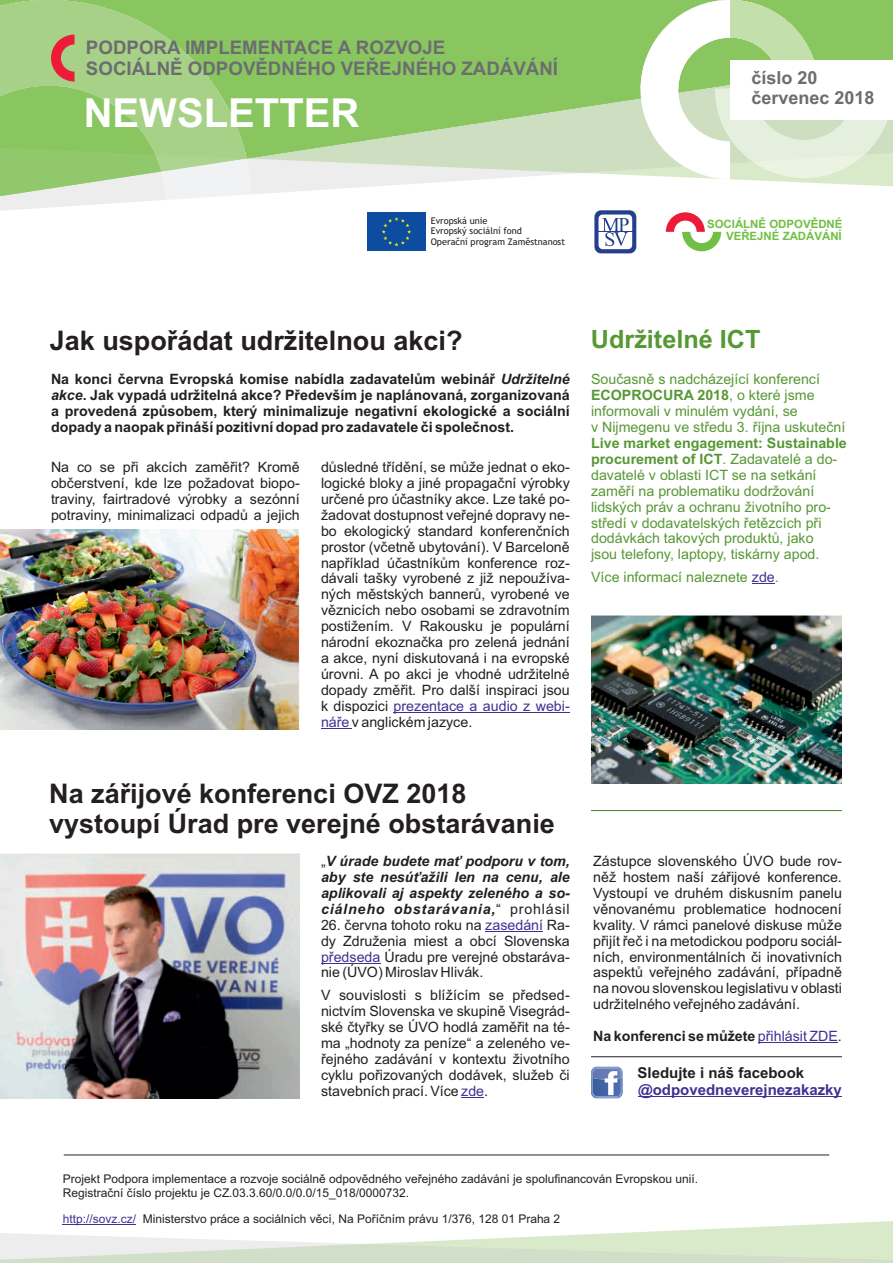
<style>
.page{position:relative;width:893px;height:1263px;background:#fff}
.page>*{position:absolute;margin:0;border:0;box-sizing:border-box;transform-origin:0 0}
.t1{font:700 40.05px "Arial";color:#fff}
.t2{font:700 27px/30.2px "Arial";color:#231f20}
.t3{font:700 25.2px "Arial";color:#569834}
.t4{font:700 18.75px/20.9px "Arial";color:#6c6d70}
.t5{font:700 18px/20.1px "Arial";color:#6c6d70}
.t6{font:700 15px "Arial";color:#432f92}
.t7{font:700 15px "Arial";color:#231f20}
.t8{font:14.25px/15.9px "Arial";color:#231f20;text-align:justify}
.t9{font:14.25px/15.9px "Arial";color:#569834}
.t10{font:700 14.25px/15.9px "Arial";color:#231f20;text-align:justify}
.t11{font:italic 700 14.25px/15.9px "Arial";color:#231f20;text-align:justify}
.t12{font:12px/13.4px "Arial";color:#231f20}
.t13{font:700 11.4px/12.3px "Arial";color:#71bf44;text-align:right}
.t14{font:9.3px/10.6px "Trebuchet MS";color:#231f20}
.s1{font-weight:700}
.s2{color:#432f92}
.s3{font-style:italic}
.s4{font-weight:400;font-style:normal}
.s5{font-weight:400;color:#432f92}
.s6{font-weight:400}
</style>
<div class="page">
<svg style="left:594px;top:210px;width:42px;height:43px"></svg>
<div style="left:367px;top:212px;width:59px;height:39px;background:#0d4da1"></div>
<svg style="left:382px;top:217px;width:29px;height:29px"></svg>
<svg style="left:666px;top:212px;width:55px;height:39px"></svg>
<svg style="left:251px;top:158px;width:642px;height:36px"></svg>
<svg style="left:251px;top:0;width:389px;height:158px;background:#96ca72"></svg>
<svg style="left:0;top:0;width:251px;height:200px;fill:#ededee"></svg>
<svg style="left:0;top:1221px;width:893px;height:42px"></svg>
<svg style="left:0;top:0;width:247px;height:171px;background:#9cca76"></svg>
<svg style="left:640px;top:0;width:253px;height:179px"></svg>
<hr style="left:63px;top:1224px;width:73px;height:1px;background:#432f92">
<hr style="left:394px;top:712px;width:176px;height:1px;background:#432f92">
<hr style="left:321px;top:728px;width:31px;height:1px;background:#432f92">
<hr style="left:64px;top:1154px;width:765px;height:1px;background:#231f20">
<hr style="left:485px;top:931px;width:58px;height:1px;background:#432f92">
<hr style="left:321px;top:963px;width:59px;height:1px;background:#432f92">
<svg style="left:461px;top:1097px;width:23px;height:1px"></svg>
<svg style="left:752px;top:583px;width:23px;height:1px"></svg>
<img style="left:0;top:529px;width:300px;height:201px">
<img style="left:0;top:853px;width:300px;height:245px">
<hr style="left:758px;top:1042px;width:80px;height:1px;background:#432f92">
<img style="left:592px;top:615px;width:250px;height:168px">
<hr style="left:591px;top:810px;width:251px;height:1px;background:#45802a">
<hr style="left:591px;top:1056px;width:251px;height:1px;background:#231f20">
<img style="left:593px;top:1097px;width:28px;height:1px">
<svg style="left:591px;top:1067px;width:32px;height:30px"></svg>
<hr style="left:638px;top:1096px;width:204px;height:1px;background:#432f92">
<h3 class="t4" style="left:86px;top:39px;width:474px">PODPORA IMPLEMENTACE A ROZVOJE<br>SOCIÁLNĚ ODPOVĚDNÉHO VEŘEJNÉHO ZADÁVÁNÍ</h3>
<h1 class="t1" style="left:84px;top:98px;width:277px">NEWSLETTER</h1>
<p class="t5" style="left:751px;top:70px;width:125px">číslo 20 červenec 2018</p>
<p class="t14" style="left:431px;top:216px;width:136px">Evropská unie<br>Evropský sociální fond<br>Operační program Zaměstnanost</p>
<p class="t13" style="left:707px;top:219px;width:137px">SOCIÁLNĚ ODPOVĚDNÉ<br>VEŘEJNÉ ZADÁVÁNÍ</p>
<h2 class="t2" style="left:50px;top:328px;width:414px">Jak uspořádat udržitelnou akci?</h2>
<h3 class="t3" style="left:591px;top:330px;width:171px">Udržitelné ICT</h3>
<p class="t9" style="left:591px;top:373px;width:256px">Současně s nadcházející konferencí <span class="s1">ECOPROCURA 2018</span>, o které jsme informovali v minulém vydání, se<br>v Nijmegenu ve středu 3. října uskuteční</p>
<p class="t9" style="left:591px;top:436px;width:257px"><span class="s1">Live market engagement: Sustainable procurement of ICT</span>. Zadavatelé a do&shy;davatelé v oblasti ICT se na setkání zaměří na problematiku dodržování lidských práv a ochranu životního pro&shy;středí v dodavatelských řetězcích při dodávkách takových produktů, jako<br>jsou telefony, laptopy, tiskárny apod.</p>
<p class="t9" style="left:591px;top:570px;width:189px">Více informací naleznete <span class="s2">zde</span>.</p>
<p class="t10" style="left:51px;top:373px;width:520px">Na konci června Evropská komise nabídla zadavatelům webinář <span class="s3">Udržitelné akce</span>. Jak vypadá udržitelná akce? Především je naplánovaná, zorganizovaná a provedená způsobem, který minimalizuje negativní ekologické a sociální dopady a naopak přináší pozitivní dopad pro zadavatele či společnost.</p>
<p class="t8" style="left:51px;top:460px;width:250px">Na co se při akcích zaměřit? Kromě občerstvení, kde lze požadovat biopo&shy;traviny, fairtradové výrobky a sezónní potraviny, minimalizaci odpadů a jejich</p>
<p class="t8" style="left:321px;top:460px;width:250px">důsledné třídění, se může jednat o eko&shy;logické bloky a jiné propagační výrobky určené pro účastníky akce. Lze také po&shy;žadovat dostupnost veřejné dopravy ne&shy;bo ekologický standard konferenčních prostor (včetně ubytování). V Barceloně například účastníkům konference roz&shy;dávali tašky vyrobené z již nepoužíva&shy;ných městských bannerů, vyrobené ve věznicích nebo osobami se zdravotním postižením. V Rakousku je populární národní ekoznačka pro zelená jednání a akce, nyní diskutovaná i na evropské úrovni. A po akci je vhodné udržitelné dopady změřit. Pro další inspiraci jsou k dispozici <span class="s2">prezentace a audio z webi&shy;náře</span> v anglickém jazyce.</p>
<h2 class="t2" style="left:49px;top:781px;width:507px">Na zářijové konferenci OVZ 2018 vystoupí Úrad pre verejné obstarávanie</h2>
<p class="t11" style="left:321px;top:854px;width:250px"><span class="s4">„</span>V úrade budete mať podporu v tom, aby ste nesúťažili len na cenu, ale aplikovali aj aspekty zeleného a so&shy;ciálneho obstarávania,<span class="s4">“ prohlásil</span></p>
<p class="t8" style="left:321px;top:918px;width:250px">26. června tohoto roku na <span class="s2">zasedání</span> Ra&shy;dy Združenia miest a obcí Slovenska <span class="s2">předseda</span> Úradu pre verejné obstaráva&shy;nie (ÚVO) Miroslav Hlivák.</p>
<p class="t8" style="left:321px;top:988px;width:250px">V souvislosti s blížícím se předsed&shy;nictvím Slovenska ve skupině Visegrád&shy;ské čtyřky se ÚVO hodlá zaměřit na té&shy;ma „hodnoty za peníze“ a zeleného ve&shy;řejného zadávání v kontextu životního cyklu pořizovaných dodávek, služeb či stavebních prací. Více <span class="s2">zde</span>.</p>
<p class="t8" style="left:593px;top:854px;width:250px">Zástupce slovenského ÚVO bude rov&shy;něž hostem naší zářijové konference.<br>Vystoupí ve druhém diskusním panelu věnovanému problematice hodnocení kvality. V rámci panelové diskuse může přijít řeč i na metodickou podporu sociál&shy;ních, environmentálních či inovativních aspektů veřejného zadávání, případně na novou slovenskou legislativu v oblasti udržitelného veřejného zadávání.</p>
<p class="t10" style="left:593px;top:1029px;width:250px">Na konferenci se můžete <span class="s5">přihlásit ZDE</span><span class="s6">.</span></p>
<p class="t7" style="left:637px;top:1067px;width:168px">Sledujte i náš facebook</p>
<p class="t6" style="left:638px;top:1084px;width:205px">@odpovedneverejnezakazky</p>
<p class="t12" style="left:63px;top:1173px;width:637px">Projekt Podpora implementace a rozvoje sociálně odpovědného veřejného zadávání je spolufinancován Evropskou unií.<br>Registrační číslo projektu je CZ.03.3.60/0.0/0.0/15_018/0000732.</p>
<p class="t12" style="left:63px;top:1213px;width:499px"><span class="s2">http://sovz.cz/</span> Ministerstvo práce a sociálních věcí, Na Poříčním právu 1/376, 128 01 Praha 2</p>
</div>
